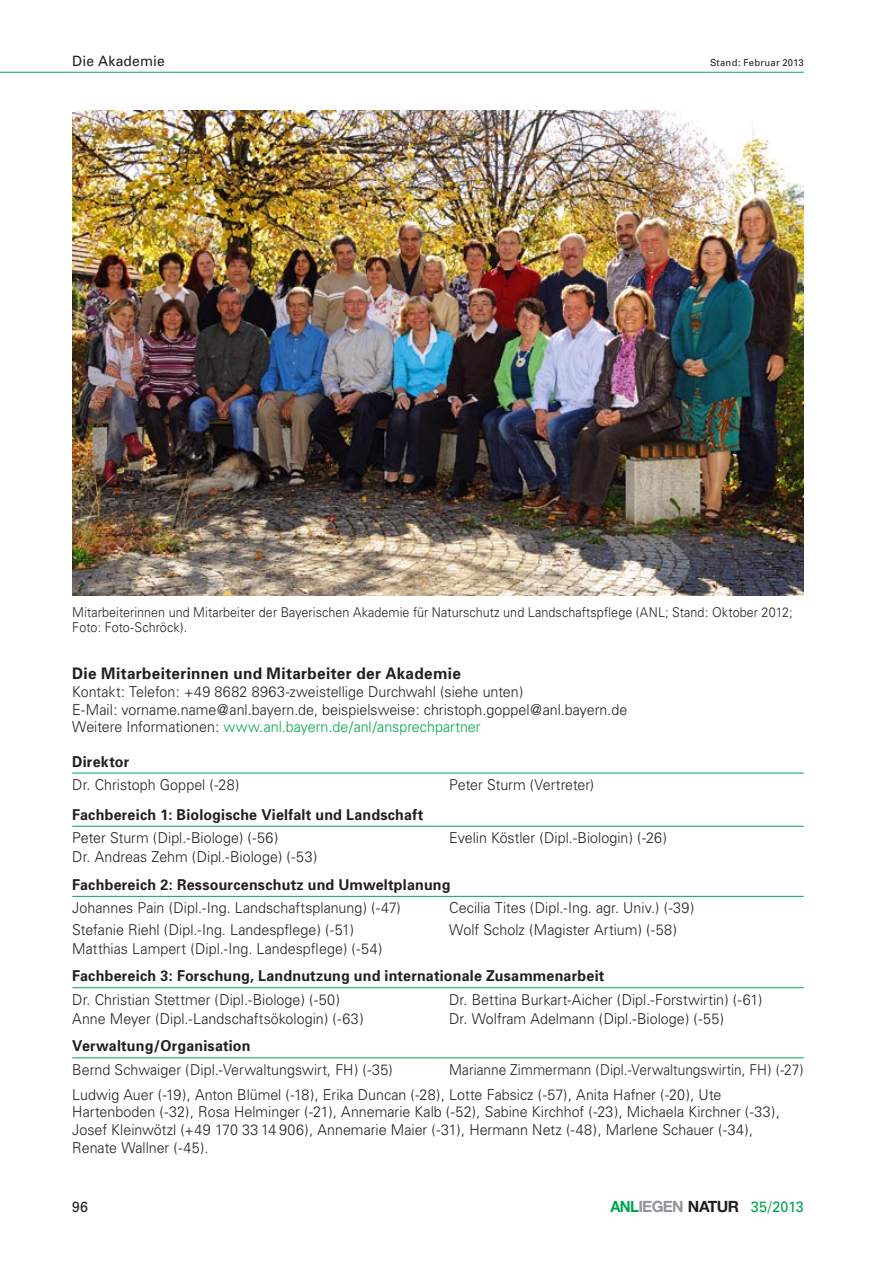
<style>
.page{position:relative;width:893px;height:1263px;background:#fff}
.page>*{position:absolute;margin:0;border:0;box-sizing:border-box;transform-origin:0 0}
.H5__Kol_Titel_1{font:700 15.9px "Univers";letter-spacing:.025em;color:#231f20;scale:.96 1}
.P1__Fließtext_2Sp{font:300 15px/17.7px "Univers";color:#231f20;scale:.95 1}
.P1__Fließtext_2Sp-2{font:700 15px "Univers";letter-spacing:.015em;color:#231f20;scale:.95 1}
.P1__Fließtext_2Sp-3{font:300 15px "Univers";color:#231f20;scale:.91 1}
.t1{font:15px "Univers";letter-spacing:-.005em;color:#00a54f;scale:.95 1}
.t2{font:14.7px "Univers";color:#231f20;scale:.95 1}
.t3{font:14.25px "Univers";letter-spacing:.015em;color:#231f20}
.P5__Bildlegende{font:300 13.5px/15.3px "Univers";letter-spacing:.005em;color:#231f20;scale:.93 1}
.t4{font:9.75px "Univers";letter-spacing:.03em;color:#231f20}
.s1{color:#00a54f}
.s2{font-family:"Helvetica Neue";font-weight:700;font-size:15.6px}
.s3{font-family:"Helvetica Neue";font-weight:700;font-size:15.6px;color:#939598}
.s4{font-family:"Helvetica Neue";font-weight:700;font-size:15.6px;color:#231f20}
</style>
<div class="page">
<hr style="left:0;top:72px;width:804px;height:1px;background:#1eb26a">
<img style="left:72px;top:111px;width:732px;height:484px">
<hr style="left:72px;top:773px;width:367px;height:1px;background:#00a54f">
<hr style="left:439px;top:773px;width:365px;height:1px;background:#00a54f">
<hr style="left:72px;top:826px;width:367px;height:1px;background:#00a54f">
<hr style="left:439px;top:826px;width:365px;height:1px;background:#00a54f">
<hr style="left:72px;top:896px;width:367px;height:1px;background:#00a54f">
<hr style="left:439px;top:896px;width:365px;height:1px;background:#00a54f">
<hr style="left:72px;top:987px;width:367px;height:1px;background:#00a54f">
<hr style="left:439px;top:987px;width:365px;height:1px;background:#00a54f">
<hr style="left:72px;top:1057px;width:367px;height:1px;background:#00a54f">
<hr style="left:439px;top:1057px;width:365px;height:1px;background:#00a54f">
<p class="t3" style="left:72px;top:53px;width:94px">Die Akademie</p>
<p class="t4" style="left:710px;top:57px;width:95px">Stand: Februar 2013</p>
<p class="P5__Bildlegende" style="left:72px;top:604px;width:776px">Mitarbeiterinnen und Mitarbeiter der Bayerischen Akademie für Naturschutz und Landschaftspflege (ANL; Stand: Oktober 2012;<br>Foto: Foto-Schröck).</p>
<h5 class="H5__Kol_Titel_1" style="left:72px;top:664px;width:406px">Die Mitarbeiterinnen und Mitarbeiter der Akademie</h5>
<p class="P1__Fließtext_2Sp" style="left:72px;top:683px;width:586px">Kontakt: Telefon: +49 8682 8963-zweistellige Durchwahl (siehe unten)<br>E-Mail: vorname.name@anl.bayern.de, beispielsweise: christoph.goppel@anl.bayern.de<br>Weitere Informationen: <span class="s1">www.anl.bayern.de/anl/ansprechpartner</span></p>
<p class="P1__Fließtext_2Sp-2" style="left:72px;top:752px;width:62px">Direktor</p>
<p class="P1__Fließtext_2Sp" style="left:72px;top:776px;width:178px">Dr. Christoph Goppel (-28)</p>
<p class="P1__Fließtext_2Sp" style="left:449px;top:776px;width:154px">Peter Sturm (Vertreter)</p>
<p class="P1__Fließtext_2Sp-2" style="left:72px;top:805px;width:371px">Fachbereich 1: Biologische Vielfalt und Landschaft</p>
<p class="P1__Fließtext_2Sp" style="left:72px;top:829px;width:218px">Peter Sturm (Dipl.-Biologe) (-56)</p>
<p class="P1__Fließtext_2Sp" style="left:449px;top:829px;width:231px">Evelin Köstler (Dipl.-Biologin) (-26)</p>
<p class="P1__Fließtext_2Sp" style="left:72px;top:848px;width:259px">Dr. Andreas Zehm (Dipl.-Biologe) (-53)</p>
<p class="P1__Fließtext_2Sp-2" style="left:72px;top:876px;width:399px">Fachbereich 2: Ressourcenschutz und Umweltplanung</p>
<p class="P1__Fließtext_2Sp" style="left:72px;top:899px;width:347px">Johannes Pain (Dipl.-Ing. Landschaftsplanung) (-47)</p>
<p class="P1__Fließtext_2Sp" style="left:449px;top:899px;width:260px">Cecilia Tites (Dipl.-Ing. agr. Univ.) (-39)</p>
<p class="P1__Fließtext_2Sp" style="left:72px;top:920px;width:298px">Stefanie Riehl (Dipl.-Ing. Landespflege) (-51)</p>
<p class="P1__Fließtext_2Sp" style="left:449px;top:920px;width:241px">Wolf Scholz (Magister Artium) (-58)</p>
<p class="P1__Fließtext_2Sp" style="left:72px;top:939px;width:328px">Matthias Lampert (Dipl.-Ing. Landespflege) (-54)</p>
<p class="P1__Fließtext_2Sp-2" style="left:72px;top:967px;width:562px">Fachbereich 3: Forschung, Landnutzung und internationale Zusammenarbeit</p>
<p class="P1__Fließtext_2Sp" style="left:72px;top:990px;width:283px">Dr. Christian Stettmer (Dipl.-Biologe) (-50)</p>
<p class="P1__Fließtext_2Sp" style="left:449px;top:990px;width:331px">Dr. Bettina Burkart-Aicher (Dipl.-Forstwirtin) (-61)</p>
<p class="P1__Fließtext_2Sp" style="left:72px;top:1010px;width:308px">Anne Meyer (Dipl.-Landschaftsökologin) (-63)</p>
<p class="P1__Fließtext_2Sp" style="left:449px;top:1010px;width:291px">Dr. Wolfram Adelmann (Dipl.-Biologe) (-55)</p>
<p class="P1__Fließtext_2Sp-2" style="left:72px;top:1037px;width:189px">Verwaltung/Organisation</p>
<p class="P1__Fließtext_2Sp" style="left:72px;top:1061px;width:339px">Bernd Schwaiger (Dipl.-Verwaltungswirt, FH) (-35)</p>
<p class="P1__Fließtext_2Sp-3" style="left:449px;top:1060px;width:391px">Marianne Zimmermann (Dipl.-Verwaltungswirtin, FH) (-27)</p>
<p class="P1__Fließtext_2Sp" style="left:72px;top:1085px;width:746px">Ludwig Auer (-19), Anton Blümel (-18), Erika Duncan (-28), Lotte Fabsicz (-57), Anita Hafner (-20), Ute Hartenboden (-32), Rosa Helminger (-21), Annemarie Kalb (-52), Sabine Kirchhof (-23), Michaela Kirchner (-33), Josef Kleinwötzl (+49 170 33 14 906), Annemarie Maier (-31), Hermann Netz (-48), Marlene Schauer (-34), Renate Wallner (-45).</p>
<p class="t2" style="left:72px;top:1198px;width:18px">96</p>
<p class="t1" style="left:610px;top:1198px;width:205px"><span class="s2">ANL</span><span class="s3">IEGEN</span> <span class="s4">NATUR</span> 35/2013</p>
</div>
